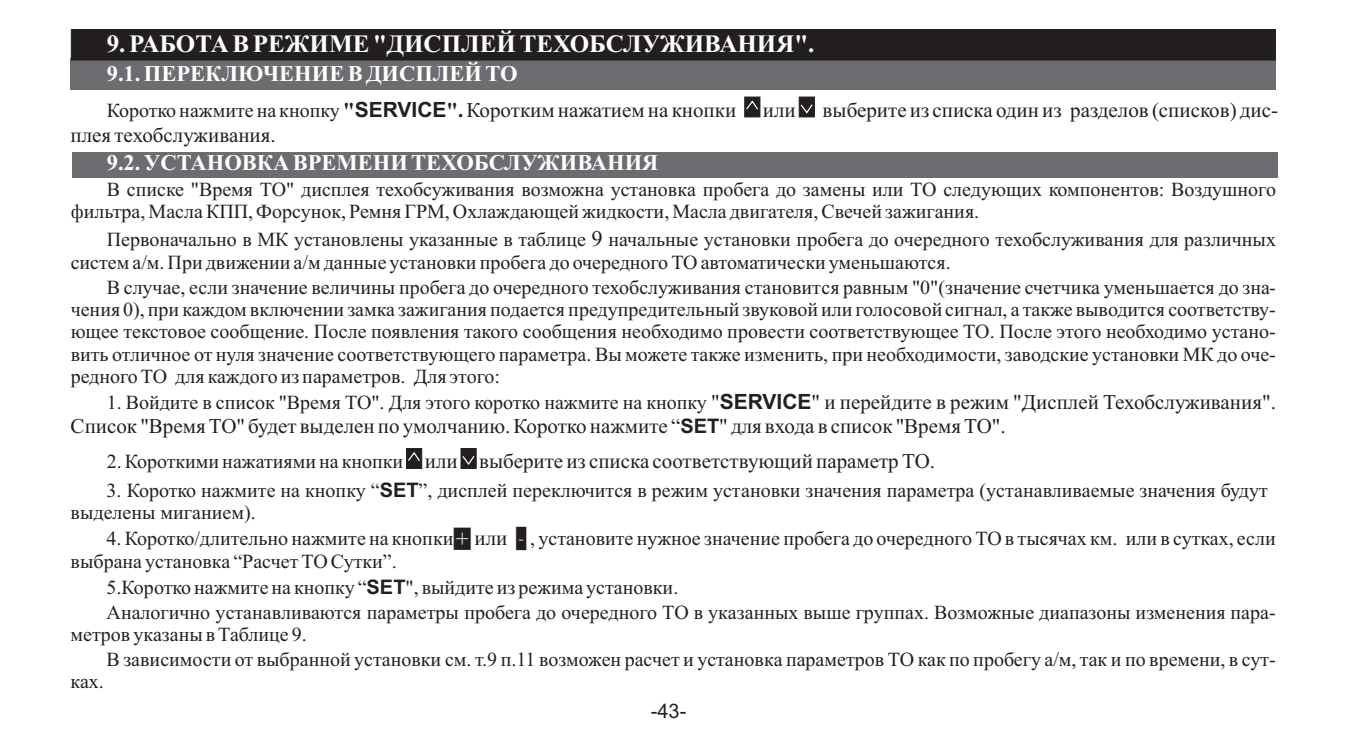
<style>
.page{position:relative;width:1347px;height:752px;background:#fff}
.page>*{position:absolute;margin:0;border:0;box-sizing:border-box;transform-origin:0 0}
.t1{font:700 25px "Times New Roman";color:#fff}
.t2{font:700 22.5px "Times New Roman";color:#fff}
.t3{font:21px "Times New Roman";color:#231f20}
.t4{font:20px/22.2px "Times New Roman";color:#231f20}
.t5{font:20px "Arial";color:#231f20}
.s1{font-size:20px}
.s2{font-weight:700}
.s3{font-family:"Arial";font-weight:700}
.s4{font-size:22.5px}
.s5{font-size:21px}
.s6{font-family:"Arial";font-weight:700;font-size:21px}
.s7{font-family:"Arial";font-weight:700;font-size:20px}
.s8{font-family:"Bodoni Cameo C"}
.s9{font-family:"Bodoni Cameo C";font-size:21px}
</style>
<div class="page">
<div style="left:72px;top:152px;width:1205px;height:25px;background:#6c6d70"></div>
<div style="left:71px;top:58px;width:1205px;height:32px;background:#6c6d70"></div>
<div style="left:71px;top:29px;width:1205px;height:32px;background:#231f20"></div>
<svg style="left:744px;top:96px;width:16px;height:21px"></svg>
<svg style="left:798px;top:96px;width:17px;height:21px"></svg>
<svg style="left:406px;top:448px;width:16px;height:20px"></svg>
<svg style="left:460px;top:448px;width:16px;height:20px"></svg>
<p class="t1" style="left:107px;top:35px;width:709px">9. РАБОТА В РЕЖИМЕ "ДИСПЛЕЙ ТЕХОБСЛУЖИВАНИЯ".</p>
<p class="t2" style="left:107px;top:66px;width:412px">9.1. ПЕРЕКЛЮЧЕНИЕ В ДИСПЛЕЙ ТО</p>
<p class="t3" style="left:107px;top:102px;width:631px"><span class="s1">Коротко нажмите на кнопку</span> <span class="s2">"</span><span class="s3">SERVICE</span><span class="s2">".</span> Коротким нажатием на кнопки</p>
<p class="t3" style="left:71px;top:127px;width:207px">плея техобслуживания.</p>
<p class="t2" style="left:107px;top:155px;width:553px">9.2. УСТАНОВКА ВРЕМЕНИ ТЕХОБСЛУЖИВАНИЯ</p>
<p class="t3" style="left:763px;top:102px;width:34px">или</p>
<p class="t3" style="left:822px;top:102px;width:457px">выберите из списка один из разделов (списков) дис-</p>
<p class="t4" style="left:71px;top:180px;width:1206px;text-indent:36px">В списке "Время ТО" дисплея техобсуживания возможна установка пробега до замены или ТО следующих компонентов: Воздушного фильтра, Масла КПП, Форсунок, Ремня ГРМ, Охлаждающей жидкости, Масла двигателя, Свечей зажигания.</p>
<p class="t4" style="left:71px;top:230px;width:1206px;text-indent:36px">Первоначально в МК установлены указанные в таблице <span class="s4">9</span> начальные установки пробега до очередного техобслуживания для различных систем а/м. При движении а/м данные установки пробега до очередного ТО автоматически уменьшаются.</p>
<p class="t4" style="left:71px;top:278px;width:1206px;text-align:justify;text-indent:36px">В случае, если значение величины пробега до очередного техобслуживания становится равным "0"(значение счетчика уменьшается до зна&shy;чения 0), при каждом включении замка зажигания подается предупредительный звуковой или голосовой сигнал, а также выводится соответству&shy;ющее текстовое сообщение. После появления такого сообщения необходимо провести соответствующее ТО. После этого необходимо устано&shy;вить отличное от нуля значение соответствующего параметра. Вы можете также изменить, при необходимости, заводские установки МК до оче&shy;редного ТО для каждого из параметров. Для этого:</p>
<p class="t4" style="left:107px;top:393px;width:1170px">1. Войдите в список "Время ТО". Для этого коротко нажмите на кнопку <span class="s5">"</span><span class="s6">SERVICE</span><span class="s5">" и перейдите в режим "Дисплей Техобслуживания".</span></p>
<p class="t3" style="left:71px;top:418px;width:936px">Список "Время ТО" будет выделен по умолчанию. Коротко нажмите “<span class="s7">SET</span>" для входа в список "Время ТО".</p>
<p class="t3" style="left:107px;top:453px;width:830px"><span class="s1">2. Короткими нажатиями на кнопки</span> или выберите из списка соответствующий параметр ТО.</p>
<p class="t4" style="left:71px;top:480px;width:1198px;text-indent:36px">3. Коротко нажмите на кнопку “<span class="s3">SET</span>”, дисплей переключится в режим установки значения параметра (устанавливаемые значения будут выделены миганием).</p>
<p class="t4" style="left:71px;top:528px;width:1206px;line-height:23px;text-indent:36px">4. Коротко/длительно нажмите на кнопки<span class="s8">+</span> <span class="s5">или</span> <span class="s9">-</span> , установите нужное значение пробега до очередного ТО в тысячах км. или в сутках, если выбрана установка “Расчет ТО Сутки”.</p>
<p class="t4" style="left:107px;top:575px;width:1170px;line-height:25.2px">5.Коротко нажмите на кнопку “<span class="s3">SET</span>", выйдите из режима установки.<br>Аналогично устанавливаются параметры пробега до очередного ТО в указанных выше группах. Возможные диапазоны изменения пара-</p>
<p class="t4" style="left:107px;top:623px;width:1170px;line-height:25.2px;text-indent:-36px">метров указаны в Таблице 9.<br>В зависимости от выбранной установки см. т.9 п.11 возможен расчет и установка параметров ТО как по пробегу а/м, так и по времени, в сут-</p>
<p class="t4" style="left:71px;top:672px;width:35px">ках.</p>
<p class="t5" style="left:651px;top:703px;width:37px">-43-</p>
</div>
